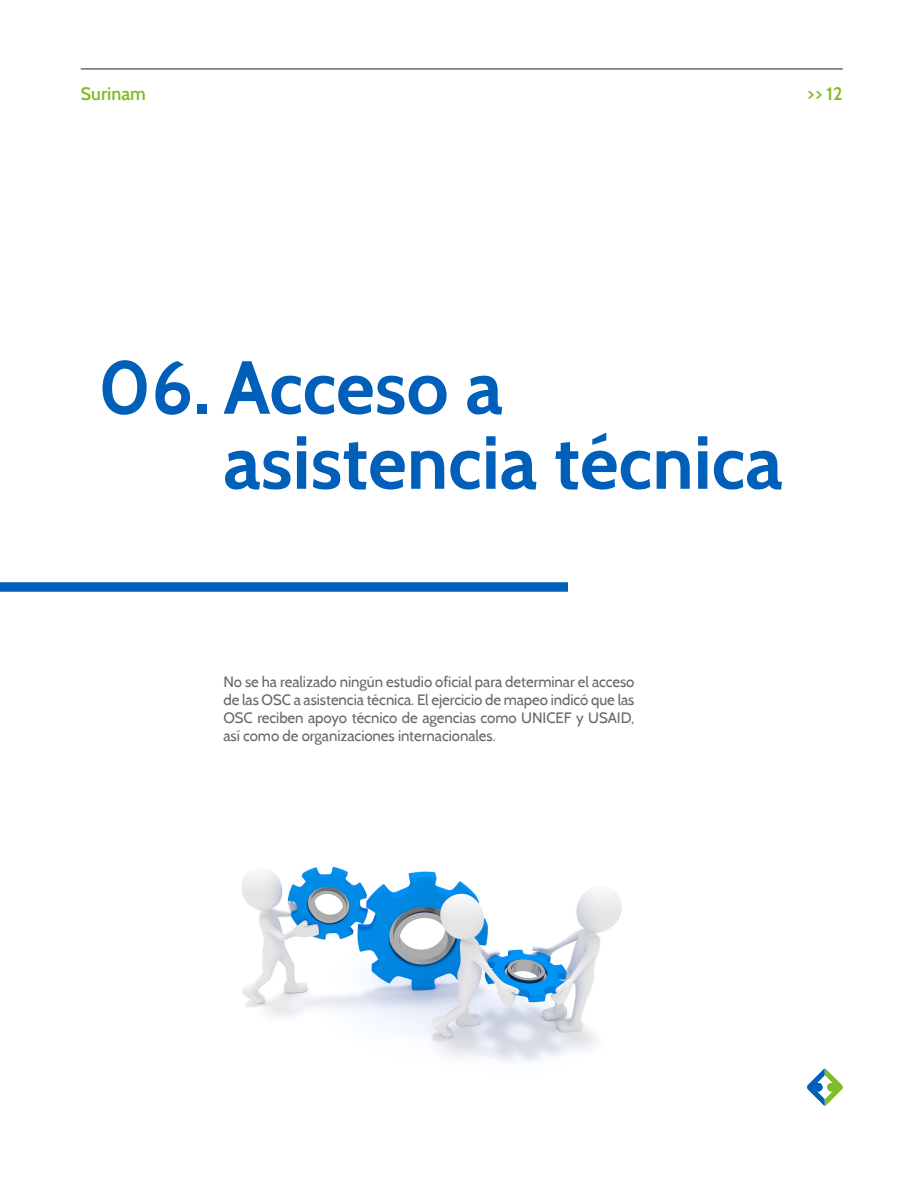
<style>
.page{position:relative;width:915px;height:1191px;background:#fff}
.page>*{position:absolute;margin:0;border:0;box-sizing:border-box;transform-origin:0 0}
.t1{font:700 75px "Cabin";color:#005fb9}
.t2{font:600 18px "Cabin";color:#82bb27}
.texto{font:15px/18px "Cabin";letter-spacing:-.005em;color:#646969;text-align:justify}
</style>
<div class="page">
<hr style="left:81px;top:68px;width:761px;height:2px;background:#7c858c">
<div style="left:0;top:582px;width:567px;height:9px;background:#005fb9"></div>
<svg style="left:807px;top:1068px;width:35px;height:38px"></svg>
<img style="left:242px;top:866px;width:380px;height:196px">
<p class="t2" style="left:81px;top:82px;width:67px">Surinam</p>
<p class="t2" style="left:806px;top:82px;width:37px">&gt;&gt; 12</p>
<p class="t1" style="left:98px;top:342px;width:406px">06. Acceso a</p>
<p class="t1" style="left:223px;top:417px;width:560px">asistencia técnica</p>
<p class="texto" style="left:223px;top:672px;width:412px">No se ha realizado ningún estudio oficial para determinar el acceso de las OSC a asistencia técnica. El ejercicio de mapeo indicó que las OSC reciben apoyo técnico de agencias como UNICEF y USAID, así como de organizaciones internacionales.</p>
</div>
